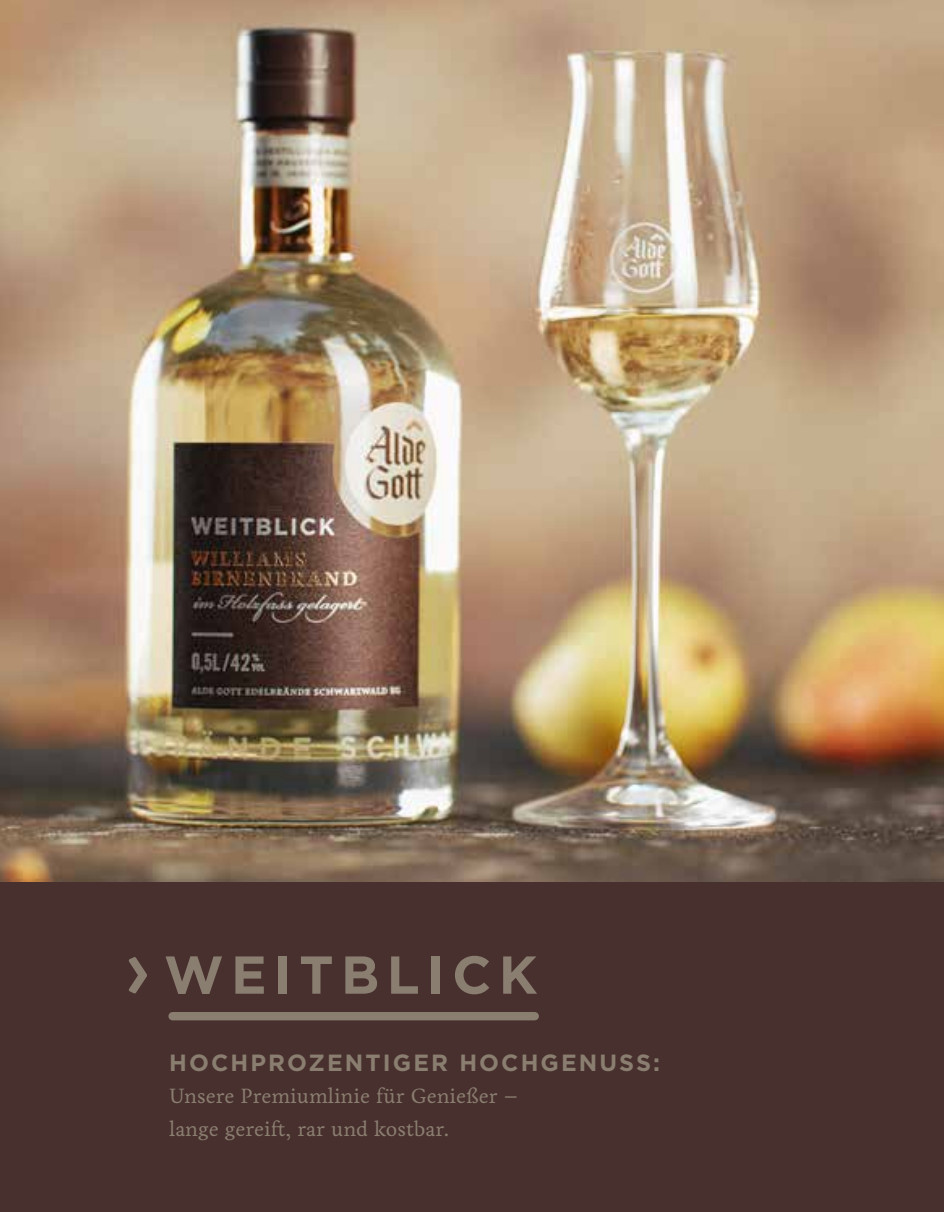
<style>
.page{position:relative;width:944px;height:1212px;background:#48302e}
.page>*{position:absolute;margin:0;border:0;box-sizing:border-box;transform-origin:0 0}
.t1{font:700 53.32px "Gotham";letter-spacing:.135em;color:#8a7e70}
.t2{font:700 23.4px "Gotham";letter-spacing:.09em;color:#8a7e70}
.t3{font:21.15px/32.9px "Livory";color:#8a7e70}
</style>
<div class="page">
<div style="left:173px;top:1012px;width:362px;height:8px;background:#8a7e70"></div>
<svg style="left:129px;top:957px;width:18px;height:37px"></svg>
<img style="left:0;top:0;width:944px;height:882px">
<h1 class="t1" style="left:164px;top:944px;width:375px">WEITBLICK</h1>
<p class="t2" style="left:169px;top:1049px;width:492px">HOCHPROZENTIGER HOCHGENUSS:</p>
<p class="t3" style="left:169px;top:1080px;width:350px">Unsere Premiumlinie für Genießer – lange gereift, rar und kostbar.</p>
</div>
